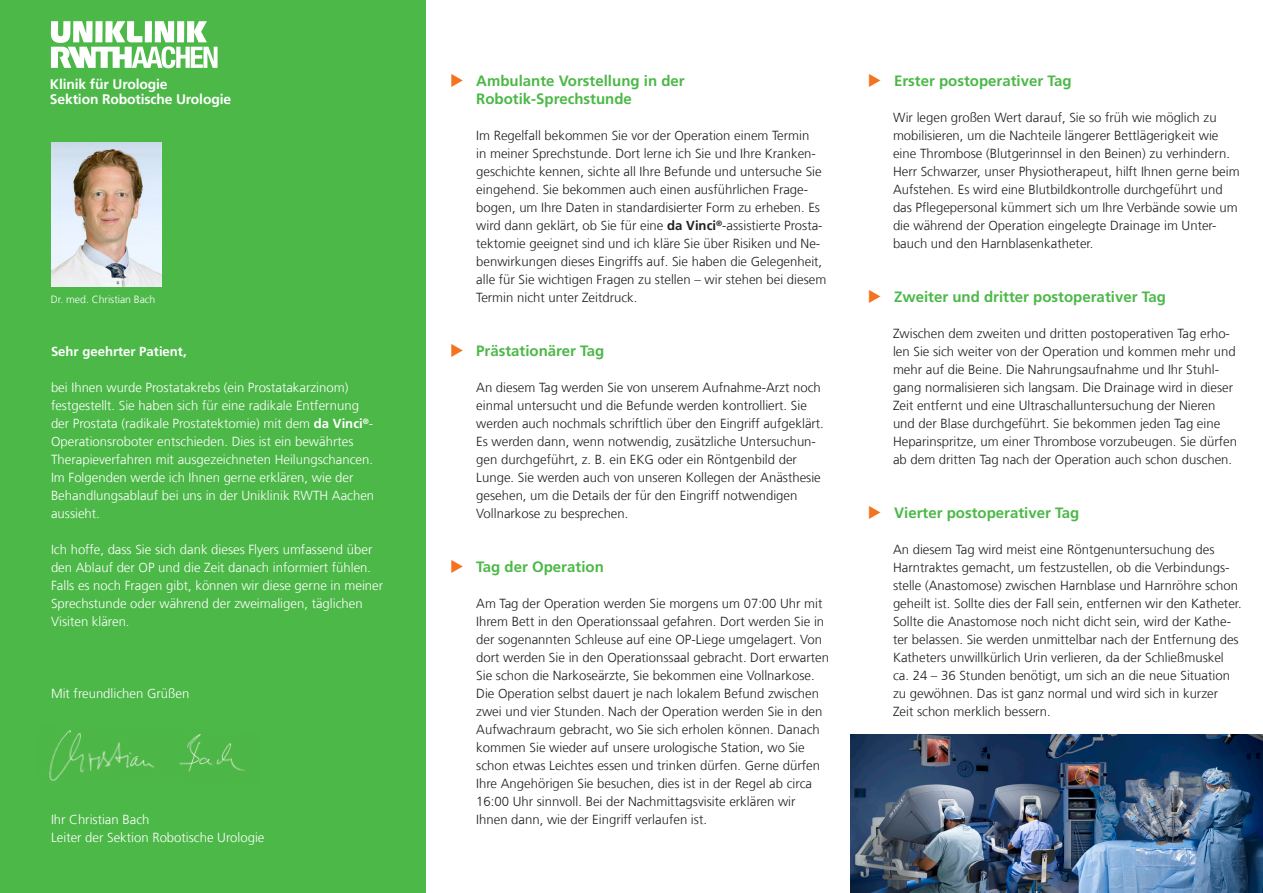
<style>
.page{position:relative;width:1263px;height:893px;background:#fff}
.page>*{position:absolute;margin:0;border:0;box-sizing:border-box;transform-origin:0 0}
.t1{font:700 15px/18px "Frutiger LT Com";color:#4cb848}
.t2{font:700 13.8px/15px "Frutiger LT Com";letter-spacing:-.01em;color:#fff}
.t3{font:300 13.2px/18px "Frutiger LT Com";color:#231f20}
.t4{font:300 13.2px/18px "Frutiger LT Com";color:#fff}
.t5{font:700 13.2px "Frutiger LT Com";color:#fff}
.t6{font:300 10.5px "Frutiger LT Com";letter-spacing:-.005em;color:#fff}
.s1{font-weight:700}
.s2{color:#f47321}
</style>
<div class="page">
<div style="left:0;top:0;width:425px;height:893px;background:#4cb848"></div>
<img style="left:850px;top:734px;width:413px;height:159px">
<img style="left:51px;top:143px;width:111px;height:144px">
<img style="left:49px;top:730px;width:196px;height:51px">
<svg style="left:51px;top:21px;width:167px;height:47px"></svg>
<p class="t2" style="left:50px;top:77px;width:183px">Klinik für Urologie<br>Sektion Robotische Urologie</p>
<p class="t6" style="left:51px;top:294px;width:106px">Dr. med. Christian Bach</p>
<p class="t5" style="left:51px;top:344px;width:137px">Sehr geehrter Patient,</p>
<p class="t4" style="left:51px;top:379px;width:325px">bei Ihnen wurde Prostatakrebs (ein Prostatakarzinom) festgestellt. Sie haben sich für eine radikale Entfernung der Prostata (radikale Prostatektomie) mit dem <span class="s1">da Vinci</span><sup>®</sup>- Operationsroboter entschieden. Dies ist ein bewährtes Therapieverfahren mit ausgezeichneten Heilungschancen.<br>Im Folgenden werde ich Ihnen gerne erklären, wie der Behandlungsablauf bei uns in der Uniklinik RWTH Aachen aussieht.</p>
<p class="t4" style="left:51px;top:541px;width:334px">Ich hoffe, dass Sie sich dank dieses Flyers umfassend über den Ablauf der OP und die Zeit danach informiert fühlen.<br>Falls es noch Fragen gibt, können wir diese gerne in meiner Sprechstunde oder während der zweimaligen, täglichen Visiten klären.</p>
<p class="t4" style="left:51px;top:685px;width:140px">Mit freundlichen Grüßen</p>
<p class="t4" style="left:51px;top:811px;width:215px">Ihr Christian Bach<br>Leiter der Sektion Robotische Urologie</p>
<p class="t1" style="left:476px;top:72px;width:210px">Ambulante Vorstellung in der<br>Robotik-Sprechstunde</p>
<p class="t3" style="left:476px;top:126px;width:352px">Im Regelfall bekommen Sie vor der Operation einem Termin<br>in meiner Sprechstunde. Dort lerne ich Sie und Ihre Kranken&shy;geschichte kennen, sichte all Ihre Befunde und untersuche Sie eingehend. Sie bekommen auch einen ausführlichen Frage&shy;bogen, um Ihre Daten in standardisierter Form zu erheben. Es wird dann geklärt, ob Sie für eine <span class="s1">da Vinci</span><sup>®</sup>-assistierte Prosta&shy;tektomie geeignet sind und ich kläre Sie über Risiken und Ne&shy;benwirkungen dieses Eingriffs auf. Sie haben die Gelegenheit, alle für Sie wichtigen Fragen zu stellen – wir stehen bei diesem Termin nicht unter Zeitdruck.</p>
<p class="t1" style="left:450px;top:342px;width:156px"><span class="s2">◆</span> Prästationärer Tag</p>
<p class="t3" style="left:476px;top:379px;width:349px">An diesem Tag werden Sie von unserem Aufnahme-Arzt noch einmal untersucht und die Befunde werden kontrolliert. Sie werden auch nochmals schriftlich über den Eingriff aufgeklärt.<br>Es werden dann, wenn notwendig, zusätzliche Untersuchun&shy;gen durchgeführt, z. B. ein EKG oder ein Röntgenbild der Lunge. Sie werden auch von unseren Kollegen der Anästhesie gesehen, um die Details der für den Eingriff notwendigen Vollnarkose zu besprechen.</p>
<p class="t1" style="left:450px;top:558px;width:155px"><span class="s2">◆</span> Tag der Operation</p>
<p class="t3" style="left:476px;top:595px;width:354px">Am Tag der Operation werden Sie morgens um 07:00 Uhr mit Ihrem Bett in den Operationssaal gefahren. Dort werden Sie in der sogenannten Schleuse auf eine OP-Liege umgelagert. Von dort werden Sie in den Operationssaal gebracht. Dort erwarten Sie schon die Narkoseärzte, Sie bekommen eine Vollnarkose.<br>Die Operation selbst dauert je nach lokalem Befund zwischen zwei und vier Stunden. Nach der Operation werden Sie in den Aufwachraum gebracht, wo Sie sich erholen können. Danach kommen Sie wieder auf unsere urologische Station, wo Sie schon etwas Leichtes essen und trinken dürfen. Gerne dürfen Ihre Angehörigen Sie besuchen, dies ist in der Regel ab circa 16:00 Uhr sinnvoll. Bei der Nachmittagsvisite erklären wir Ihnen dann, wie der Eingriff verlaufen ist.</p>
<p class="t1" style="left:868px;top:72px;width:205px"><span class="s2">◆</span> Erster postoperativer Tag</p>
<p class="t3" style="left:893px;top:109px;width:348px">Wir legen großen Wert darauf, Sie so früh wie möglich zu mobilisieren, um die Nachteile längerer Bettlägerigkeit wie eine Thrombose (Blutgerinnsel in den Beinen) zu verhindern.<br>Herr Schwarzer, unser Physiotherapeut, hilft Ihnen gerne beim Aufstehen. Es wird eine Blutbildkontrolle durchgeführt und das Pflegepersonal kümmert sich um Ihre Verbände sowie um die während der Operation eingelegte Drainage im Unter&shy;bauch und den Harnblasenkatheter.</p>
<p class="t1" style="left:868px;top:288px;width:299px"><span class="s2">◆</span> Zweiter und dritter postoperativer Tag</p>
<p class="t3" style="left:893px;top:325px;width:345px">Zwischen dem zweiten und dritten postoperativen Tag erho&shy;len Sie sich weiter von der Operation und kommen mehr und mehr auf die Beine. Die Nahrungsaufnahme und Ihr Stuhl&shy;gang normalisieren sich langsam. Die Drainage wird in dieser Zeit entfernt und eine Ultraschalluntersuchung der Nieren und der Blase durchgeführt. Sie bekommen jeden Tag eine Heparinspritze, um einer Thrombose vorzubeugen. Sie dürfen ab dem dritten Tag nach der Operation auch schon duschen.</p>
<p class="t1" style="left:868px;top:504px;width:213px"><span class="s2">◆</span> Vierter postoperativer Tag</p>
<p class="t3" style="left:893px;top:541px;width:350px">An diesem Tag wird meist eine Röntgenuntersuchung des Harntraktes gemacht, um festzustellen, ob die Verbindungs&shy;stelle (Anastomose) zwischen Harnblase und Harnröhre schon geheilt ist. Sollte dies der Fall sein, entfernen wir den Katheter.<br>Sollte die Anastomose noch nicht dicht sein, wird der Kathe&shy;ter belassen. Sie werden unmittelbar nach der Entfernung des Katheters unwillkürlich Urin verlieren, da der Schließmuskel ca. 24 – 36 Stunden benötigt, um sich an die neue Situation zu gewöhnen. Das ist ganz normal und wird sich in kurzer Zeit schon merklich bessern.</p>
</div>
